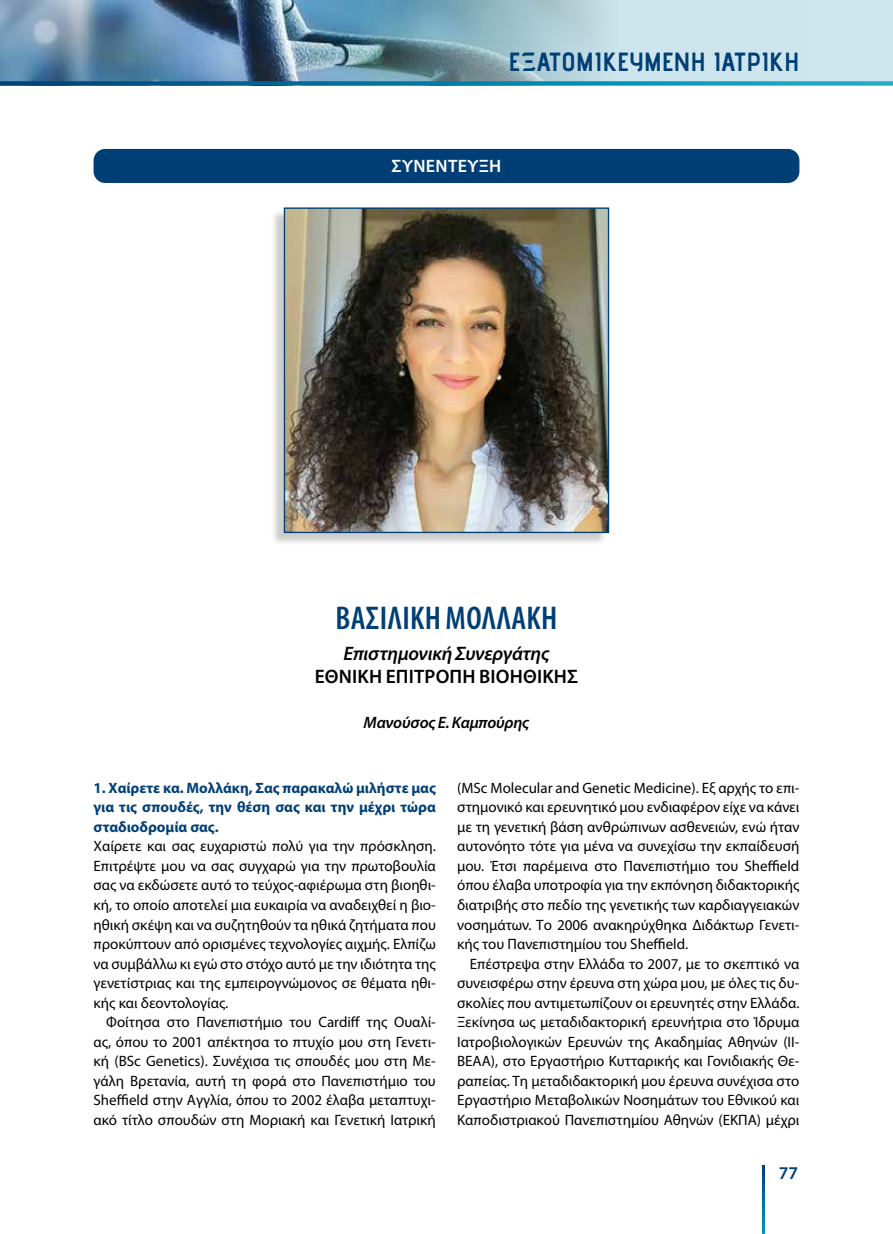
<style>
.page{position:relative;width:893px;height:1234px;background:#fff}
.page>*{position:absolute;margin:0;border:0;box-sizing:border-box;transform-origin:0 0}
.t1{font:600 condensed 33px "Myriad Pro";letter-spacing:.01em;color:#003f75}
.t2{font:700 26.25px "Advent Pro";color:#003f75}
.t3{font:600 19.5px "Myriad Pro";letter-spacing:.01em;color:#000}
.t4{font:italic 600 19.5px "Myriad Pro";letter-spacing:-.01em;color:#000}
.t5{font:600 18px "Myriad Pro";letter-spacing:.02em;color:#fff}
.t6{font:600 18px "Myriad Pro";color:#003f75}
.t7{font:italic 600 16.5px "Myriad Pro";letter-spacing:-.01em;color:#000}
.t8{font:15px/19.5px "Myriad Pro";color:#000;text-align:justify}
.t9{font:700 15px/19.5px "Myriad Pro";color:#003f75;text-align:justify}
</style>
<div class="page">
<div style="left:0;top:0;width:893px;height:85px;background:#cee6ee"></div>
<img style="left:1px;top:0;width:602px;height:81px">
<svg style="left:1px;top:81px;width:892px;height:4px;background:#107da5"></svg>
<svg style="left:762px;top:1165px;width:2px;height:68px"></svg>
<div style="left:94px;top:149px;width:705px;height:34px;background:#003f75;border-radius:12px"></div>
<div style="left:271px;top:209px;width:337px;height:337px;background:#000;opacity:.2"></div>
<img style="left:286px;top:209px;width:321px;height:322px">
<div style="left:284px;top:207px;width:325px;height:326px;border:1px solid #003f75"></div>
<h2 class="t2" style="left:508px;top:45px;width:289px">ΕΞΑΤΟΜΙΚΕΥΜΈΝΗ ΙΑΤΡΙΚΉ</h2>
<p class="t5" style="left:392px;top:155px;width:109px">ΣΥΝΕΝΤΕΥΞΗ</p>
<h1 class="t1" style="left:335px;top:597px;width:224px">ΒΑΣΙΛΙΚΗ ΜΟΛΛΑΚΗ</h1>
<h3 class="t4" style="left:344px;top:641px;width:207px">Επιστημονική Συνεργάτης</h3>
<h3 class="t3" style="left:315px;top:663px;width:265px">ΕΘΝΙΚΉ ΕΠΙΤΡΟΠΉ ΒΙΟΗΘΙΚΉΣ</h3>
<p class="t7" style="left:364px;top:711px;width:167px">Μανούσος Ε. Καμπούρης</p>
<p class="t9" style="left:94px;top:777px;width:344px">1. Χαίρετε κα. Μολλάκη, Σας παρακαλώ μιλήστε μας για τις σπουδές, την θέση σας και την μέχρι τώρα σταδιοδρομία σας.</p>
<p class="t8" style="left:94px;top:836px;width:344px">Χαίρετε και σας ευχαριστώ πολύ για την πρόσκληση.<br>Επιτρέψτε μου να σας συγχαρώ για την πρωτοβουλία σας να εκδώσετε αυτό το τεύχος-αφιέρωμα στη βιοηθι&shy;κή, το οποίο αποτελεί μια ευκαιρία να αναδειχθεί η βιο&shy;ηθική σκέψη και να συζητηθούν τα ηθικά ζητήματα που προκύπτουν από ορισμένες τεχνολογίες αιχμής. Ελπίζω να συμβάλλω κι εγώ στο στόχο αυτό με την ιδιότητα της γενετίστριας και της εμπειρογνώμονος σε θέματα ηθι&shy;κής και δεοντολογίας.</p>
<p class="t8" style="left:94px;top:1011px;width:344px;text-indent:13px">Φοίτησα στο Πανεπιστήμιο του Cardiff της Ουαλί&shy;ας, όπου το 2001 απέκτησα το πτυχίο μου στη Γενετι&shy;κή (BSc Genetics). Συνέχισα τις σπουδές μου στη Με&shy;γάλη Βρετανία, αυτή τη φορά στο Πανεπιστήμιο του Sheffield στην Αγγλία, όπου το 2002 έλαβα μεταπτυχι&shy;ακό τίτλο σπουδών στη Μοριακή και Γενετική Ιατρική</p>
<p class="t8" style="left:457px;top:777px;width:344px">(MSc Molecular and Genetic Medicine). Εξ αρχής το επι&shy;στημονικό και ερευνητικό μου ενδιαφέρον είχε να κάνει με τη γενετική βάση ανθρώπινων ασθενειών, ενώ ήταν αυτονόητο τότε για μένα να συνεχίσω την εκπαίδευσή μου. Έτσι παρέμεινα στο Πανεπιστήμιο του Sheffield όπου έλαβα υποτροφία για την εκπόνηση διδακτορικής διατριβής στο πεδίο της γενετικής των καρδιαγγειακών νοσημάτων. Το 2006 ανακηρύχθηκα Διδάκτωρ Γενετι&shy;κής του Πανεπιστημίου του Sheffield.</p>
<p class="t8" style="left:457px;top:953px;width:344px;text-indent:13px">Επέστρεψα στην Ελλάδα το 2007, με το σκεπτικό να συνεισφέρω στην έρευνα στη χώρα μου, με όλες τις δυ&shy;σκολίες που αντιμετωπίζουν οι ερευνητές στην Ελλάδα.<br>Ξεκίνησα ως μεταδιδακτορική ερευνήτρια στο Ίδρυμα Ιατροβιολογικών Ερευνών της Ακαδημίας Αθηνών (ΙΙ-ΒΕΑΑ), στο Εργαστήριο Κυτταρικής και Γονιδιακής Θε&shy;ραπείας. Τη μεταδιδακτορική μου έρευνα συνέχισα στο Εργαστήριο Μεταβολικών Νοσημάτων του Εθνικού και Καποδιστριακού Πανεπιστημίου Αθηνών (ΕΚΠΑ) μέχρι</p>
<p class="t6" style="left:779px;top:1161px;width:21px">77</p>
</div>
